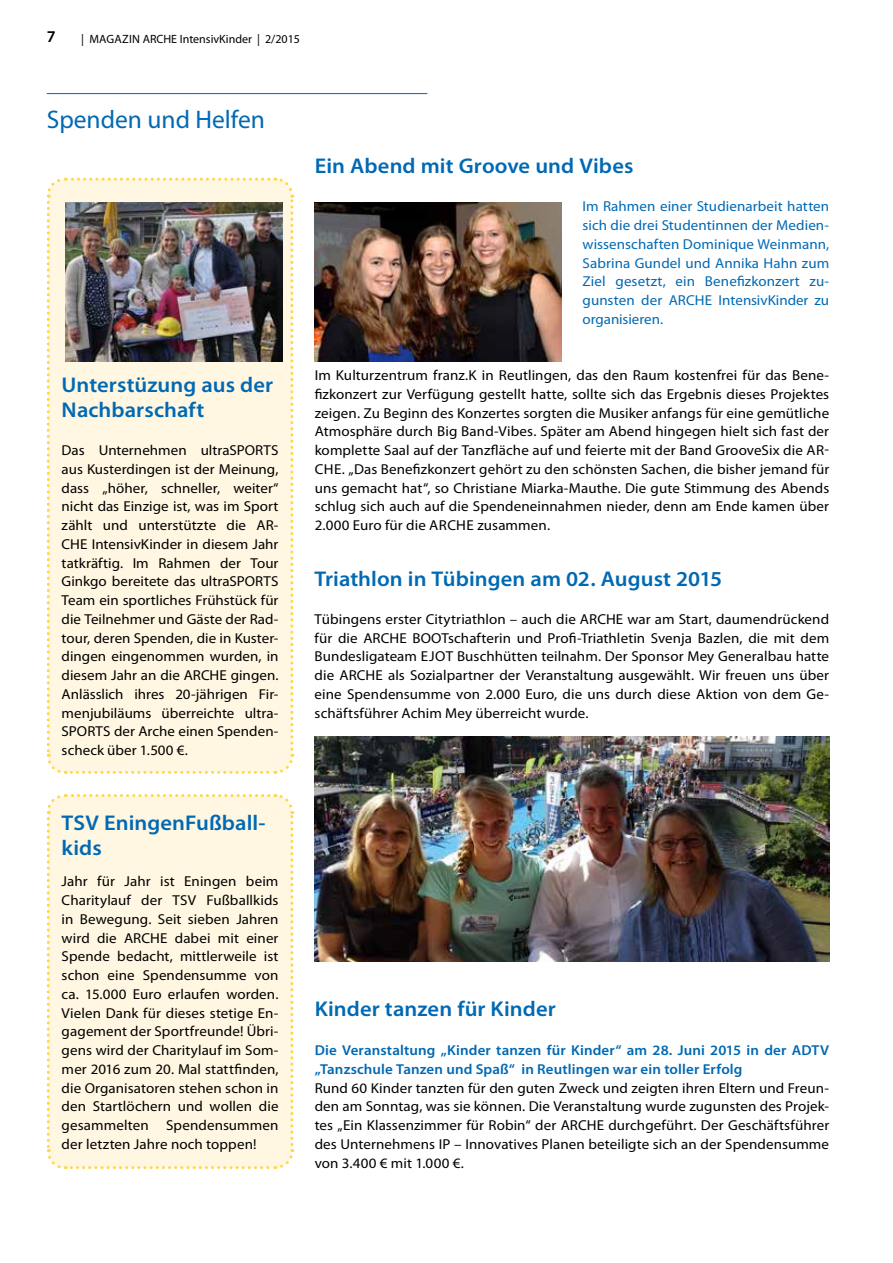
<style>
.page{position:relative;width:893px;height:1263px;background:#fff}
.page>*{position:absolute;margin:0;border:0;box-sizing:border-box;transform-origin:0 0}
.t1{font:25.5px "Myriad Pro";color:#0069b4}
.t2{font:600 21.3px/25.5px "Myriad Pro";letter-spacing:.005em;color:#0069b4;scale:1.05 1}
.t3{font:600 16.5px "Myriad Pro";color:#000}
.t4{font:14.4px/18.8px "Myriad Pro";letter-spacing:.005em;color:#000;text-align:justify;scale:1.04 1}
.t5{font:14.4px/18.8px "Myriad Pro";color:#0069b4;text-align:justify;scale:1.04 1}
.t6{font:600 14.4px/18.8px "Myriad Pro";letter-spacing:.01em;color:#0069b4;scale:1.04 1}
.t7{font:12px "Myriad Pro";color:#000}
</style>
<div class="page">
<div style="left:46px;top:177px;width:249px;height:597px;background:#fff7e1"></div>
<img style="left:65px;top:203px;width:217px;height:158px">
<img style="left:315px;top:202px;width:246px;height:159px">
<img style="left:315px;top:736px;width:514px;height:225px">
<div style="left:46px;top:794px;width:249px;height:376px;background:#fff7e1"></div>
<hr style="left:47px;top:93px;width:380px;height:1px;background:#0069b4">
<p class="t3" style="left:47px;top:26px;width:10px">7</p>
<p class="t7" style="left:81px;top:31px;width:220px">| MAGAZIN ARCHE IntensivKinder | 2/2015</p>
<h1 class="t1" style="left:47px;top:104px;width:220px">Spenden und Helfen</h1>
<h2 class="t2" style="left:62px;top:371px;width:203px">Unterstüzung aus der<br>Nachbarschaft</h2>
<p class="t4" style="left:62px;top:441px;width:210px">Das Unternehmen ultraSPORTS aus Kusterdingen ist der Meinung, dass „höher, schneller, weiter“ nicht das Einzige ist, was im Sport zählt und unterstützte die AR-CHE IntensivKinder in diesem Jahr tatkräftig. Im Rahmen der Tour Ginkgo bereitete das ultraSPORTS Team ein sportliches Frühstück für die Teilnehmer und Gäste der Rad&shy;tour, deren Spenden, die in Kuster&shy;dingen eingenommen wurden, in diesem Jahr an die ARCHE gingen.<br>Anlässlich ihres 20-jährigen Fir&shy;menjubiläums überreichte ultra-SPORTS der Arche einen Spenden&shy;scheck über 1.500 €.</p>
<h2 class="t2" style="left:62px;top:809px;width:196px">TSV EningenFußball&shy;kids</h2>
<p class="t4" style="left:62px;top:872px;width:210px">Jahr für Jahr ist Eningen beim Charitylauf der TSV Fußballkids in Bewegung. Seit sieben Jahren wird die ARCHE dabei mit einer Spende bedacht, mittlerweile ist schon eine Spendensumme von ca. 15.000 Euro erlaufen worden.<br>Vielen Dank für dieses stetige En&shy;gagement der Sportfreunde! Übri&shy;gens wird der Charitylauf im Som&shy;mer 2016 zum 20. Mal stattfinden, die Organisatoren stehen schon in den Startlöchern und wollen die gesammelten Spendensummen der letzten Jahre noch toppen!</p>
<h2 class="t2" style="left:315px;top:153px;width:305px">Ein Abend mit Groove und Vibes</h2>
<p class="t5" style="left:583px;top:197px;width:239px">Im Rahmen einer Studienarbeit hatten sich die drei Studentinnen der Medien&shy;wissenschaften Dominique Weinmann, Sabrina Gundel und Annika Hahn zum Ziel gesetzt, ein Benefizkonzert zu&shy;gunsten der ARCHE IntensivKinder zu organisieren.</p>
<p class="t4" style="left:315px;top:366px;width:496px">Im Kulturzentrum franz.K in Reutlingen, das den Raum kostenfrei für das Bene&shy;fizkonzert zur Verfügung gestellt hatte, sollte sich das Ergebnis dieses Projektes zeigen. Zu Beginn des Konzertes sorgten die Musiker anfangs für eine gemütliche Atmosphäre durch Big Band-Vibes. Später am Abend hingegen hielt sich fast der komplette Saal auf der Tanzfläche auf und feierte mit der Band GrooveSix die AR-CHE. „Das Benefizkonzert gehört zu den schönsten Sachen, die bisher jemand für uns gemacht hat“, so Christiane Miarka-Mauthe. Die gute Stimmung des Abends schlug sich auch auf die Spendeneinnahmen nieder, denn am Ende kamen über 2.000 Euro für die ARCHE zusammen.</p>
<h2 class="t2" style="left:315px;top:565px;width:390px">Triathlon in Tübingen am 02. August 2015</h2>
<p class="t4" style="left:315px;top:609px;width:496px">Tübingens erster Citytriathlon – auch die ARCHE war am Start, daumendrückend für die ARCHE BOOTschafterin und Profi-Triathletin Svenja Bazlen, die mit dem Bundesligateam EJOT Buschhütten teilnahm. Der Sponsor Mey Generalbau hatte die ARCHE als Sozialpartner der Veranstaltung ausgewählt. Wir freuen uns über eine Spendensumme von 2.000 Euro, die uns durch diese Aktion von dem Ge&shy;schäftsführer Achim Mey überreicht wurde.</p>
<h2 class="t2" style="left:315px;top:995px;width:231px">Kinder tanzen für Kinder</h2>
<p class="t6" style="left:315px;top:1040px;width:496px">Die Veranstaltung „Kinder tanzen für Kinder“ am 28. Juni 2015 in der ADTV „Tanzschule Tanzen und Spaß“ in Reutlingen war ein toller Erfolg</p>
<p class="t4" style="left:315px;top:1078px;width:496px">Rund 60 Kinder tanzten für den guten Zweck und zeigten ihren Eltern und Freun&shy;den am Sonntag, was sie können. Die Veranstaltung wurde zugunsten des Projek&shy;tes „Ein Klassenzimmer für Robin“ der ARCHE durchgeführt. Der Geschäftsführer des Unternehmens IP – Innovatives Planen beteiligte sich an der Spendensumme von 3.400 € mit 1.000 €.</p>
</div>
